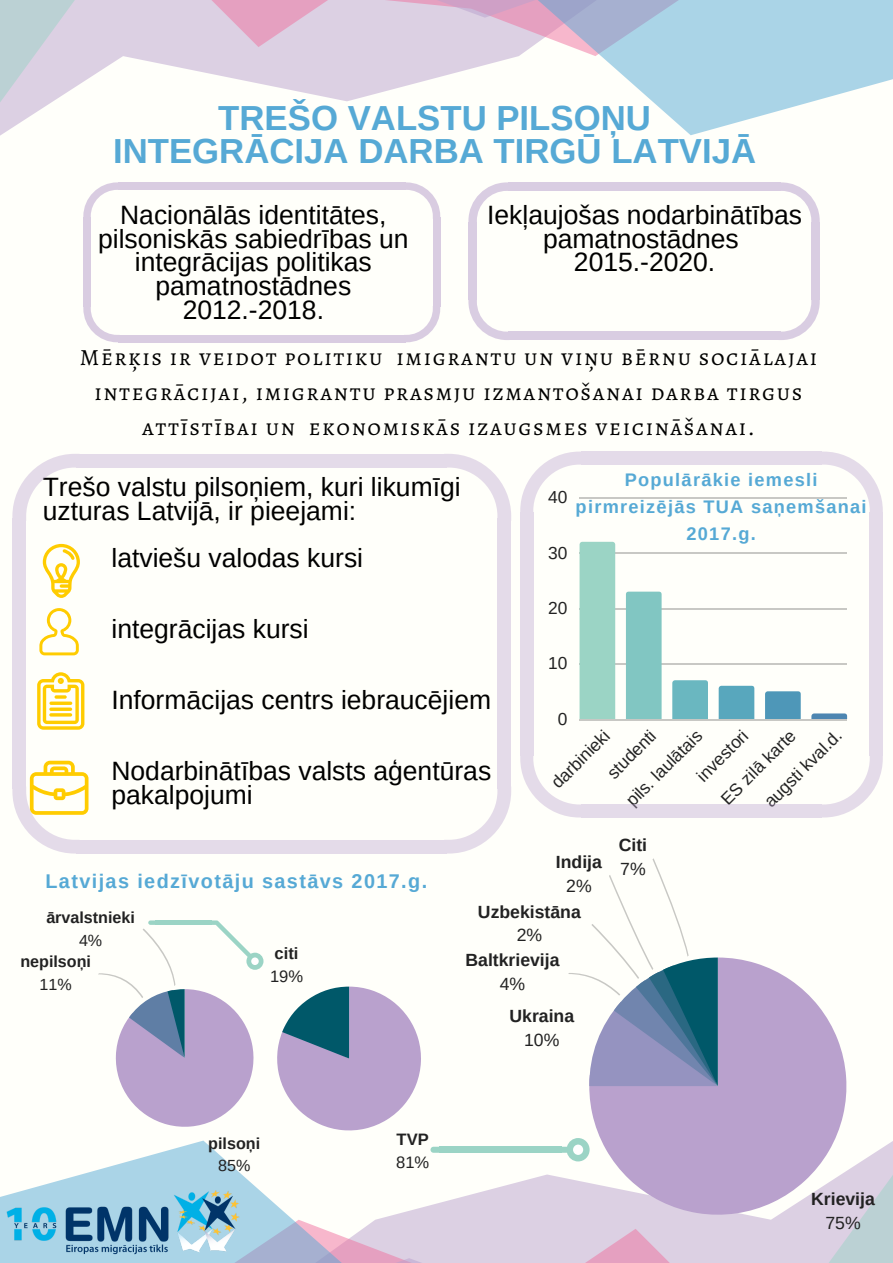
<style>
.page{position:relative;width:893px;height:1263px;background:#fff}
.page>*{position:absolute;margin:0;border:0;box-sizing:border-box;transform-origin:0 0}
.t1{font:700 34.8px/32.7px "Arimo";color:#56a9d5;text-align:center}
.t2{font:26.55px/23.7px "Arimo";color:#000;text-align:center}
.t3{font:23.25px/35px "Alegreya SC";letter-spacing:.07em;color:#000;text-align:center}
.t4{font:700 19.8px "Arimo";letter-spacing:.07em;color:#56a9d5}
.t5{font:700 18.15px/27px "Arimo";letter-spacing:.07em;color:#56a9d5;text-align:center}
.t6{font:700 17.7px "Arimo";color:#222}
.t7{font:17.7px "Arimo";color:#222}
.t8{font:17.4px "Arimo";color:#222}
.t9{font:700 16.5px "Arimo";color:#222}
.t10{font:16.5px "Arimo";color:#222}
.t11{font:700 16.05px "Arimo";color:#222}
.t12{font:16.05px "Arimo";color:#222}
</style>
<div class="page">
<div style="left:0;top:379px;width:893px;height:884px;background:#fffffa"></div>
<svg style="left:127px;top:1140px;width:101px;height:22px"></svg>
<svg style="left:265px;top:1141px;width:628px;height:79px"></svg>
<svg style="left:265px;top:1220px;width:628px;height:43px;background:#d7cadd"></svg>
<div style="left:0;top:0;width:893px;height:896px;background:#fffffa"></div>
<svg style="left:643px;top:56px;width:250px;height:79px;fill:#aad4e7"></svg>
<svg style="left:0;top:56px;width:643px;height:79px"></svg>
<svg style="left:0;top:0;width:893px;height:56px;background:#c8cade"></svg>
<svg style="left:83px;top:182px;width:35px;height:35px"></svg>
<svg style="left:406px;top:182px;width:34px;height:35px"></svg>
<div style="left:118px;top:182px;width:288px;height:8px;background:#d9cce1"></div>
<div style="left:83px;top:217px;width:8px;height:90px;background:#d9cce1"></div>
<div style="left:118px;top:335px;width:288px;height:7px;background:#d9cce1"></div>
<svg style="left:83px;top:307px;width:35px;height:35px"></svg>
<div style="left:433px;top:217px;width:7px;height:90px;background:#d9cce1"></div>
<svg style="left:406px;top:307px;width:34px;height:35px"></svg>
<svg style="left:468px;top:182px;width:40px;height:40px"></svg>
<svg style="left:781px;top:182px;width:39px;height:40px"></svg>
<div style="left:508px;top:182px;width:273px;height:9px;background:#d9cde2"></div>
<div style="left:468px;top:222px;width:9px;height:78px;background:#d9cde2"></div>
<div style="left:508px;top:332px;width:273px;height:8px;background:#d9cde2"></div>
<svg style="left:468px;top:300px;width:42px;height:40px"></svg>
<div style="left:811px;top:222px;width:9px;height:78px;background:#d9cde2"></div>
<svg style="left:779px;top:300px;width:41px;height:40px"></svg>
<svg style="left:277px;top:986px;width:144px;height:145px"></svg>
<svg style="left:43px;top:544px;width:37px;height:54px"></svg>
<svg style="left:39px;top:608px;width:40px;height:47px"></svg>
<svg style="left:37px;top:672px;width:47px;height:58px"></svg>
<svg style="left:55px;top:695px;width:12px;height:4px"></svg>
<svg style="left:49px;top:701px;width:23px;height:4px"></svg>
<svg style="left:49px;top:707px;width:23px;height:4px"></svg>
<hr style="left:49px;top:713px;width:23px;height:3px;background:#fc0;border-radius:2px">
<svg style="left:98px;top:920px;width:165px;height:207px"></svg>
<svg style="left:589px;top:957px;width:258px;height:258px;background:#c5b1d5"></svg>
<svg style="left:568px;top:858px;width:150px;height:228px"></svg>
<svg style="left:430px;top:1147px;width:9px;height:6px"></svg>
<div style="left:439px;top:1147px;width:122px;height:6px;background:#9bd4c5"></div>
<svg style="left:561px;top:1138px;width:29px;height:23px"></svg>
<div style="left:573px;top:1144px;width:10px;height:11px;background:#fff;border-radius:50%"></div>
<hr style="left:580px;top:719px;width:267px;height:1px;background:#222">
<hr style="left:580px;top:664px;width:267px;height:1px;background:#222">
<hr style="left:580px;top:608px;width:267px;height:1px;background:#222">
<hr style="left:580px;top:553px;width:267px;height:1px;background:#222">
<hr style="left:580px;top:497px;width:267px;height:2px;background:#222">
<div style="left:580px;top:542px;width:35px;height:177px;background:#9bd4c5"></div>
<div style="left:626px;top:592px;width:36px;height:127px;background:#81c6c2"></div>
<svg style="left:672px;top:680px;width:36px;height:39px"></svg>
<svg style="left:719px;top:686px;width:35px;height:33px"></svg>
<svg style="left:765px;top:691px;width:36px;height:28px"></svg>
<svg style="left:811px;top:713px;width:36px;height:6px"></svg>
<svg style="left:12px;top:454px;width:65px;height:64px"></svg>
<svg style="left:447px;top:454px;width:64px;height:64px"></svg>
<div style="left:77px;top:454px;width:370px;height:14px;background:#e4dbe9"></div>
<div style="left:12px;top:518px;width:14px;height:271px;background:#e4dbe9"></div>
<div style="left:77px;top:840px;width:370px;height:13px;background:#e4dbe9"></div>
<svg style="left:12px;top:761px;width:77px;height:92px"></svg>
<div style="left:497px;top:518px;width:14px;height:271px;background:#e4dbe9"></div>
<svg style="left:447px;top:789px;width:64px;height:64px"></svg>
<svg style="left:520px;top:452px;width:64px;height:63px"></svg>
<svg style="left:819px;top:452px;width:64px;height:63px"></svg>
<div style="left:581px;top:452px;width:240px;height:13px;background:#e4dbe9"></div>
<div style="left:520px;top:513px;width:13px;height:243px;background:#e4dbe9"></div>
<div style="left:581px;top:804px;width:240px;height:13px;background:#e4dbe9"></div>
<svg style="left:520px;top:754px;width:61px;height:63px"></svg>
<div style="left:870px;top:513px;width:13px;height:243px;background:#e4dbe9"></div>
<svg style="left:821px;top:754px;width:62px;height:63px"></svg>
<img style="left:0;top:1162px;width:265px;height:101px">
<h1 class="t1" style="left:113px;top:102px;width:645px">TREŠO VALSTU PILSOŅU<br>INTEGRĀCIJA DARBA TIRGŪ LATVIJĀ</h1>
<p class="t2" style="left:98px;top:203px;width:312px">Nacionālās identitātes, pilsoniskās sabiedrības un integrācijas politikas pamatnostādnes<br>2012.-2018.</p>
<p class="t2" style="left:487px;top:203px;width:317px">Iekļaujošas nodarbinātības pamatnostādnes<br>2015.-2020.</p>
<p class="t3" style="left:80px;top:340px;width:739px">Mērķis ir veidot politiku imigrantu un viņu bērnu sociālajai integrācijai, imigrantu prasmju izmantošanai darba tirgus attīstībai un ekonomiskās izaugsmes veicināšanai.</p>
<p class="t2" style="left:43px;top:475px;width:419px;text-align:left">Trešo valstu pilsoņiem, kuri likumīgi uzturas Latvijā, ir pieejami:</p>
<p class="t2" style="left:111px;top:546px;width:253px">latviešu valodas kursi</p>
<p class="t2" style="left:111px;top:617px;width:199px">integrācijas kursi</p>
<p class="t2" style="left:111px;top:688px;width:381px">Informācijas centrs iebraucējiem</p>
<p class="t2" style="left:111px;top:759px;width:381px;text-align:left">Nodarbinātības valsts aģentūras pakalpojumi</p>
<p class="t4" style="left:45px;top:870px;width:383px">Latvijas iedzīvotāju sastāvs 2017.g.</p>
<p class="t8" style="left:548px;top:488px;width:21px">40</p>
<p class="t8" style="left:548px;top:543px;width:21px">30</p>
<p class="t5" style="left:576px;top:466px;width:292px">Populārākie iemesli pirmreizējās TUA saņemšanai<br>2017.g.</p>
<p class="t8" style="left:548px;top:598px;width:21px">20</p>
<p class="t8" style="left:548px;top:653px;width:21px">10</p>
<p class="t8" style="left:558px;top:709px;width:11px">0</p>
<p class="t8" style="left:693px;top:771px;width:66px;rotate:-45deg">investori</p>
<p class="t8" style="left:603px;top:769px;width:62px;rotate:-45deg">studenti</p>
<p class="t8" style="left:547px;top:778px;width:76px;rotate:-45deg">darbinieki</p>
<p class="t8" style="left:622px;top:796px;width:101px;rotate:-45deg">pils. laulātais</p>
<p class="t8" style="left:717px;top:794px;width:99px;rotate:-45deg">ES zilā karte</p>
<p class="t8" style="left:760px;top:797px;width:103px;rotate:-45deg">augsti kval.d.</p>
<p class="t6" style="left:556px;top:852px;width:48px">Indija</p>
<p class="t7" style="left:566px;top:876px;width:27px">2%</p>
<p class="t6" style="left:619px;top:835px;width:30px">Citi</p>
<p class="t7" style="left:620px;top:859px;width:27px">7%</p>
<p class="t11" style="left:46px;top:909px;width:90px">ārvalstnieki</p>
<p class="t12" style="left:79px;top:931px;width:25px">4%</p>
<p class="t11" style="left:20px;top:953px;width:72px">nepilsoņi</p>
<p class="t12" style="left:40px;top:975px;width:34px">11%</p>
<p class="t9" style="left:275px;top:944px;width:25px">citi</p>
<p class="t10" style="left:270px;top:967px;width:35px">19%</p>
<p class="t11" style="left:208px;top:1134px;width:53px">pilsoņi</p>
<p class="t12" style="left:218px;top:1156px;width:34px">85%</p>
<p class="t9" style="left:397px;top:1130px;width:34px">TVP</p>
<p class="t10" style="left:396px;top:1153px;width:35px">81%</p>
<p class="t6" style="left:478px;top:902px;width:104px">Uzbekistāna</p>
<p class="t7" style="left:517px;top:925px;width:27px">2%</p>
<p class="t6" style="left:465px;top:950px;width:96px">Baltkrievija</p>
<p class="t7" style="left:500px;top:974px;width:27px">4%</p>
<p class="t6" style="left:509px;top:1006px;width:66px">Ukraina</p>
<p class="t7" style="left:524px;top:1030px;width:37px">10%</p>
<p class="t6" style="left:811px;top:1189px;width:65px">Krievija</p>
<p class="t7" style="left:825px;top:1212px;width:37px">75%</p>
</div>
